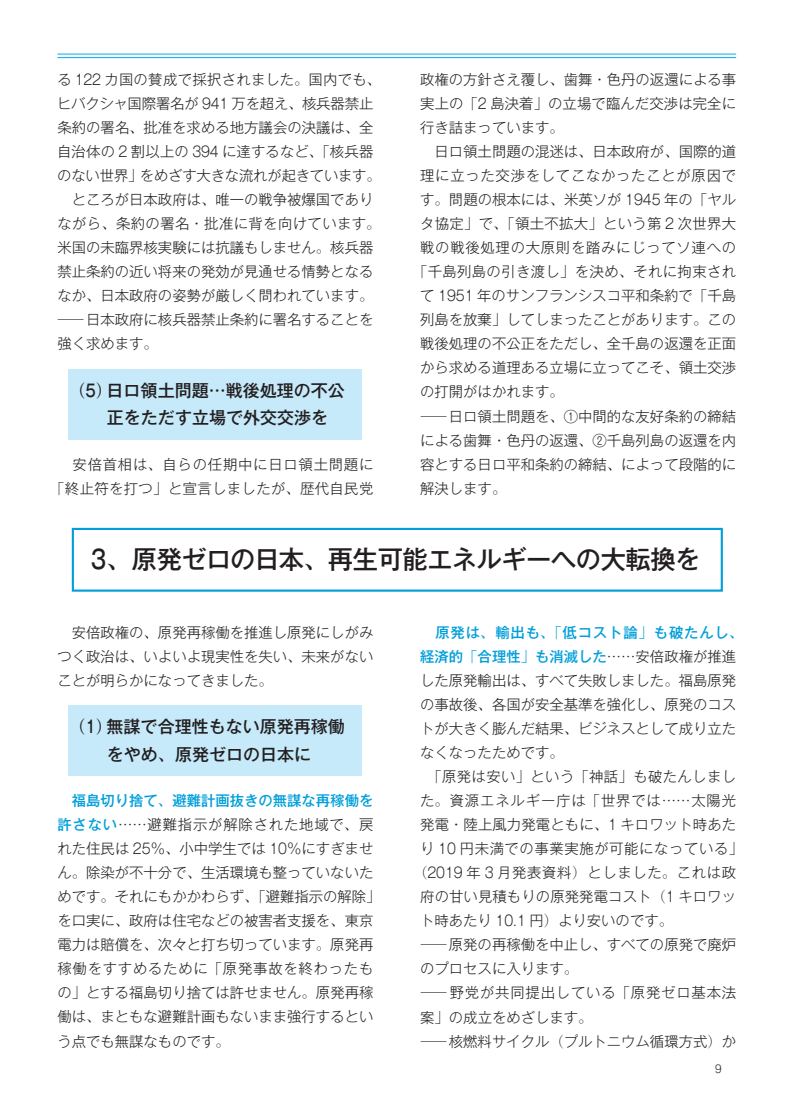
<style>
.page{position:relative;width:800px;height:1119px;background:#fff}
.page>*{position:absolute;margin:0;border:0;box-sizing:border-box;transform-origin:0 0}
.t1{font:500 25.5px "Gothic MB101 Pro";letter-spacing:-.02em;color:#231f20;scale:.8 1}
.t2{font:500 16.95px/27.6px "Gothic MB101 Pro";color:#231f20;scale:.8 1}
.t3{font:300 14.4px/24px "Gothic MB101 Pro";color:#231f20}
.t4{font:300 14.4px "Gothic MB101 Pro";color:#231f20;scale:1.8 1}
.t5{font:300 14.4px/24px "Gothic MB101 Pro";letter-spacing:.055em;color:#231f20;text-align:center}
.t6{font:300 14.4px "Gothic MB101 Pro";letter-spacing:.025em;color:#231f20}
.t7{font:300 14.4px "Gothic MB101 Pro";letter-spacing:.05em;color:#231f20}
.t8{font:300 14.4px "Gothic MB101 Pro";letter-spacing:.045em;color:#231f20;scale:.9 1}
.t9{font:300 14.4px "Gothic MB101 Pro";letter-spacing:.02em;color:#231f20}
.t10{font:500 14.4px "Gothic MB101 Pro";color:#009fda}
.t11{font:300 14.4px "Gothic MB101 Pro";letter-spacing:.04em;color:#231f20}
.t12{font:500 14.4px "Gothic MB101 Pro";letter-spacing:.06em;color:#009fda}
.t13{font:300 14.4px "Gothic MB101 Pro";letter-spacing:.06em;color:#231f20}
.t14{font:300 14.4px "Gothic MB101 Pro";letter-spacing:.055em;color:#231f20;scale:1.8 1}
.t15{font:300 10.65px "Shin M Go Pro";color:#231f20}
.s1{font-family:"Ryumin Pro"}
.s2{font-weight:500;color:#009fda}
.s3{font-family:"Ryumin Pro";font-weight:500;color:#009fda}
.s4{font-family:"Ryumin Pro";font-weight:300;color:#231f20}
.s5{font-weight:300;color:#231f20}
</style>
<div class="page">
<hr style="left:57px;top:54px;width:679px;height:1px;background:#00aeef">
<hr style="left:57px;top:57px;width:679px;height:1px;background:#00aeef">
<div style="left:69px;top:369px;width:293px;height:70px;background:#c6eafa"></div>
<div style="left:72px;top:528px;width:650px;height:63px;border:2px solid #009fda"></div>
<div style="left:69px;top:705px;width:293px;height:70px;background:#c6eafa"></div>
<p class="t3" style="left:57px;top:65px;width:325px">る 122 カ国の賛成で採択されました<span class="s1">。</span>国内でも<span class="s1">、</span>ヒバクシャ国際署名が 941 万を超え<span class="s1">、</span>核兵器禁止条約の署名<span class="s1">、</span>批准を求める地方議会の決議は<span class="s1">、</span>全自治体の 2 割以上の 394 に達するなど<span class="s1">、「</span>核兵器のない世界<span class="s1">」</span>をめざす大きな流れが起きています<span class="s1">。</span>　ところが日本政府は<span class="s1">、</span>唯一の戦争被爆国でありながら<span class="s1">、</span>条約の署名<span class="s1">・</span>批准に背を向けています<span class="s1">。</span>米国の未臨界核実験には抗議もしません<span class="s1">。</span>核兵器禁止条約の近い将来の発効が見通せる情勢となるなか<span class="s1">、</span>日本政府の姿勢が厳しく問われています<span class="s1">。</span>─日本政府に核兵器禁止条約に署名することを強く求めます<span class="s1">。</span></p>
<p class="t2" style="left:107px;top:374px;width:299px;text-indent:-38px"><span class="s1">（</span>5<span class="s1">）</span>日ロ領土問題<span class="s1">…</span>戦後処理の不公正をただす立場で外交交渉を</p>
<p class="t5" style="left:50px;top:450px;width:324px">　安倍首相は<span class="s1">、</span>自らの任期中に日ロ領土問題に<span class="s1">「</span>終止符を打つ<span class="s1">」</span>と宣言しましたが<span class="s1">、</span>歴代自民党</p>
<p class="t3" style="left:420px;top:65px;width:317px">政権の方針さえ覆し<span class="s1">、</span>歯舞<span class="s1">・</span>色丹の返還による事</p>
<p class="t3" style="left:420px;top:89px;width:317px">実上の<span class="s1">「</span>2 島決着<span class="s1">」</span>の立場で臨んだ交渉は完全に</p>
<p class="t3" style="left:420px;top:113px;width:145px">行き詰まっています<span class="s1">。</span></p>
<p class="t3" style="left:420px;top:137px;width:317px">　日ロ領土問題の混迷は<span class="s1">、</span>日本政府が<span class="s1">、</span>国際的道</p>
<p class="t7" style="left:420px;top:164px;width:317px">理に立った交渉をしてこなかったことが原因で</p>
<p class="t3" style="left:420px;top:186px;width:317px">す<span class="s1">。</span>問題の根本には<span class="s1">、</span>米英ソが 1945 年の<span class="s1">「</span>ヤル</p>
<p class="t9" style="left:420px;top:212px;width:317px">タ協定<span class="s1">」</span>で<span class="s1">、「</span>領土不拡大<span class="s1">」</span>という第 2 次世界大</p>
<p class="t7" style="left:420px;top:236px;width:317px">戦の戦後処理の大原則を踏みにじってソ連への</p>
<p class="t6" style="left:413px;top:260px;width:324px"><span class="s1">「</span>千島列島の引き渡し<span class="s1">」</span>を決め<span class="s1">、</span>それに拘束され</p>
<p class="t3" style="left:420px;top:282px;width:317px">て 1951 年のサンフランシスコ平和条約で<span class="s1">「</span>千島</p>
<p class="t3" style="left:420px;top:306px;width:317px">列島を放棄<span class="s1">」</span>してしまったことがあります<span class="s1">。</span>この</p>
<p class="t3" style="left:420px;top:330px;width:317px">戦後処理の不公正をただし<span class="s1">、</span>全千島の返還を正面</p>
<p class="t3" style="left:420px;top:354px;width:317px">から求める道理ある立場に立ってこそ<span class="s1">、</span>領土交渉</p>
<p class="t3" style="left:420px;top:378px;width:145px">の打開がはかれます<span class="s1">。</span></p>
<p class="t4" style="left:420px;top:404px;width:177px">─日ロ領土問題を<span class="s1">、</span>①中間的な友好条約の締結</p>
<p class="t3" style="left:420px;top:426px;width:317px">による歯舞<span class="s1">・</span>色丹の返還<span class="s1">、</span>②千島列島の返還を内</p>
<p class="t3" style="left:420px;top:450px;width:317px">容とする日ロ平和条約の締結<span class="s1">、</span>によって段階的に</p>
<p class="t3" style="left:420px;top:474px;width:88px">解決します<span class="s1">。</span></p>
<h1 class="t1" style="left:91px;top:538px;width:763px">3<span class="s1">、</span>原発ゼロの日本<span class="s1">、</span>再生可能エネルギーへの大転換を</h1>
<p class="t3" style="left:57px;top:618px;width:317px;text-align:justify">　安倍政権の<span class="s1">、</span>原発再稼働を推進し原発にしがみつく政治は<span class="s1">、</span>いよいよ現実性を失い<span class="s1">、</span>未来がないことが明らかになってきました<span class="s1">。</span></p>
<p class="t2" style="left:69px;top:710px;width:347px;text-align:center"><span class="s1">（</span>1<span class="s1">）</span>無謀で合理性もない原発再稼働をやめ<span class="s1">、</span>原発ゼロの日本に</p>
<p class="t3" style="left:57px;top:786px;width:324px;text-indent:14px"><span class="s2">福島切り捨て</span><span class="s3">、</span><span class="s2">避難計画抜きの無謀な再稼働を許さない</span><span class="s1">……</span>避難指示が解除された地域で<span class="s1">、</span>戻れた住民は 25％<span class="s1">、</span>小中学生では 10％にすぎません<span class="s1">。</span>除染が不十分で<span class="s1">、</span>生活環境も整っていないためです<span class="s1">。</span>それにもかかわらず<span class="s1">、「</span>避難指示の解除<span class="s1">」</span>を口実に<span class="s1">、</span>政府は住宅などの被害者支援を<span class="s1">、</span>東京電力は賠償を<span class="s1">、</span>次々と打ち切っています<span class="s1">。</span>原発再稼働をすすめるために<span class="s1">「</span>原発事故を終わったもの<span class="s1">」</span>とする福島切り捨ては許せません<span class="s1">。</span>原発再稼働は<span class="s1">、</span>まともな避難計画もないまま強行するという点でも無謀なものです<span class="s1">。</span></p>
<p class="t12" style="left:435px;top:620px;width:309px">原発は<span class="s1">、</span>輸出も<span class="s1">、「</span>低コスト論<span class="s1">」</span>も破たんし<span class="s1">、</span></p>
<p class="t10" style="left:420px;top:644px;width:317px">経済的<span class="s1">「</span>合理性<span class="s1">」</span>も消滅した<span class="s4">……</span><span class="s5">安倍政権が推進</span></p>
<p class="t3" style="left:420px;top:666px;width:317px">した原発輸出は<span class="s1">、</span>すべて失敗しました<span class="s1">。</span>福島原発</p>
<p class="t3" style="left:420px;top:690px;width:317px">の事故後<span class="s1">、</span>各国が安全基準を強化し<span class="s1">、</span>原発のコス</p>
<p class="t3" style="left:420px;top:714px;width:317px">トが大きく膨んだ結果<span class="s1">、</span>ビジネスとして成り立た</p>
<p class="t3" style="left:420px;top:738px;width:145px">なくなったためです<span class="s1">。</span></p>
<p class="t6" style="left:427px;top:764px;width:310px"><span class="s1">「</span>原発は安い<span class="s1">」</span>という<span class="s1">「</span>神話<span class="s1">」</span>も破たんしまし</p>
<p class="t13" style="left:420px;top:788px;width:317px">た<span class="s1">。</span>資源エネルギー庁は<span class="s1">「</span>世界では<span class="s1">……</span>太陽光</p>
<p class="t3" style="left:420px;top:810px;width:317px">発電<span class="s1">・</span>陸上風力発電ともに<span class="s1">、</span>1 キロワット時あた</p>
<p class="t11" style="left:420px;top:836px;width:324px">り 10 円未満での事業実施が可能になっている<span class="s1">」</span></p>
<p class="t8" style="left:413px;top:860px;width:360px"><span class="s1">（</span>2019 年 3 月発表資料<span class="s1">）</span>としました<span class="s1">。</span>これは政</p>
<p class="t3" style="left:420px;top:882px;width:317px">府の甘い見積もりの原発発電コスト<span class="s1">（</span>1 キロワッ</p>
<p class="t3" style="left:420px;top:906px;width:254px">ト時あたり 10.1 円<span class="s1">）</span>より安いのです<span class="s1">。</span></p>
<p class="t4" style="left:420px;top:932px;width:177px">─原発の再稼働を中止し<span class="s1">、</span>すべての原発で廃炉</p>
<p class="t3" style="left:420px;top:954px;width:159px">のプロセスに入ります<span class="s1">。</span></p>
<p class="t14" style="left:420px;top:980px;width:177px">─野党が共同提出している<span class="s1">「</span>原発ゼロ基本法</p>
<p class="t3" style="left:420px;top:1002px;width:174px">案<span class="s1">」</span>の成立をめざします<span class="s1">。</span></p>
<p class="t4" style="left:420px;top:1028px;width:177px">─核燃料サイクル<span class="s1">（</span>プルトニウム循環方式<span class="s1">）</span>か</p>
<p class="t15" style="left:715px;top:1060px;width:8px">9</p>
</div>
